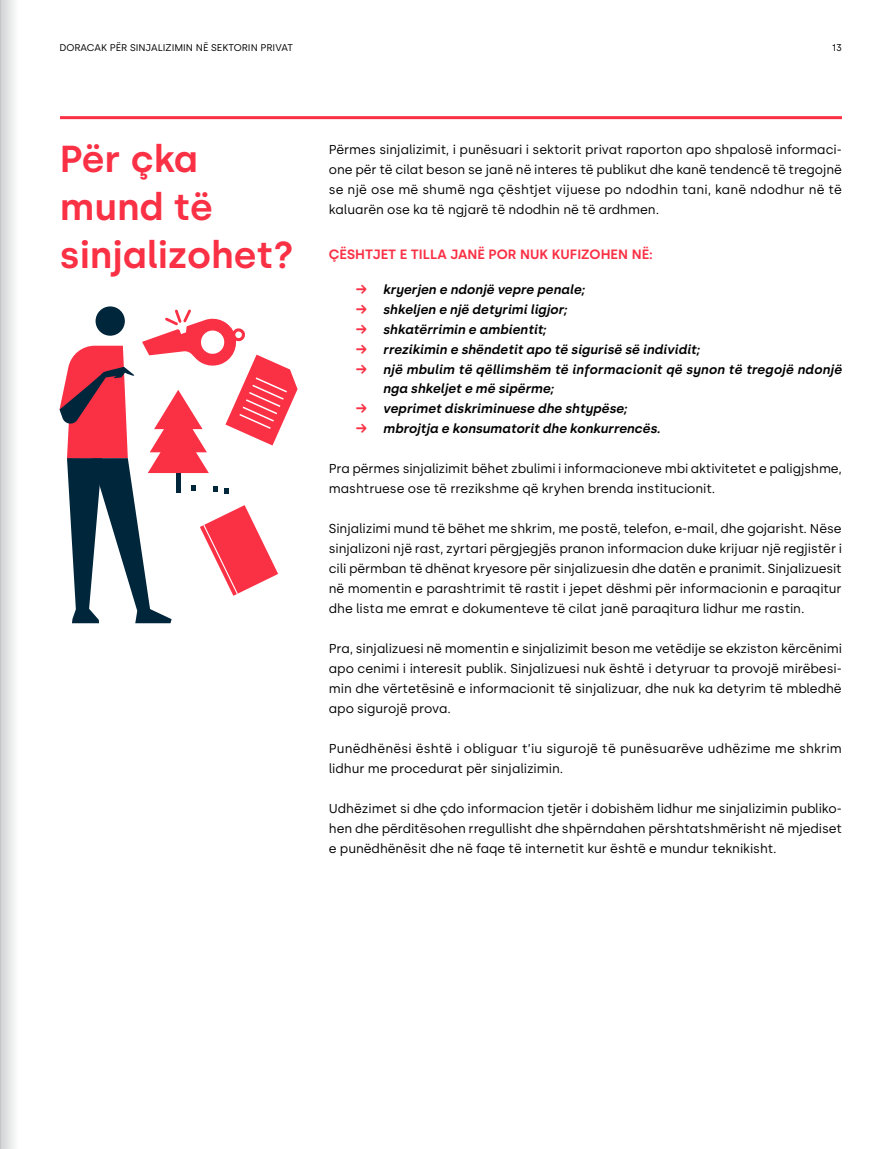
<style>
.page{position:relative;width:893px;height:1149px;background:#fff}
.page>*{position:absolute;margin:0;border:0;box-sizing:border-box;transform-origin:0 0}
.t1{font:600 37.5px/48px "Silka";color:#fa3045}
.t2{font:600 13.5px "Silka";color:#fa3045}
.t3{font:12.9px/20px "Silka";letter-spacing:-.005em;color:#000;text-align:justify}
.t4{font:italic 600 12.9px/20px "Silka";letter-spacing:-.005em;color:#000}
.t5{font:12.9px/20px "Silka";letter-spacing:.015em;color:#000}
.t6{font:9.75px "Silka";color:#000}
.s1{font-style:normal;font-size:13.5px;color:#fa3045}
</style>
<div class="page">
<hr style="left:60px;top:116px;width:782px;height:3px;background:#fa3045">
<svg style="left:96px;top:306px;width:29px;height:29px"></svg>
<svg style="left:60px;top:309px;width:238px;height:314px"></svg>
<svg style="left:1px;top:0;width:14px;height:1148px;background:#e2e3e3"></svg>
<hr style="left:0;top:0;width:1px;height:1148px;background:#bcbec0">
<p class="t6" style="left:60px;top:41px;width:235px">DORACAK PËR SINJALIZIMIN NË SEKTORIN PRIVAT</p>
<p class="t6" style="left:832px;top:41px;width:12px">13</p>
<h1 class="t1" style="left:60px;top:135px;width:235px">Për çka mund të sinjalizohet?</h1>
<p class="t3" style="left:329px;top:139px;width:515px">Përmes sinjalizimit, i punësuari i sektorit privat raporton apo shpalosë informaci&shy;one për të cilat beson se janë në interes të publikut dhe kanë tendencë të tregojnë se një ose më shumë nga çështjet vijuese po ndodhin tani, kanë ndodhur në të kaluarën ose ka të ngjarë të ndodhin në të ardhmen.</p>
<p class="t2" style="left:329px;top:246px;width:326px">ÇËSHTJET E TILLA JANË POR NUK KUFIZOHEN NË:</p>
<p class="t4" style="left:356px;top:279px;width:230px"><span class="s1">→</span> kryerjen e ndonjë vepre penale;</p>
<p class="t4" style="left:356px;top:299px;width:213px"><span class="s1">→</span> shkeljen e një detyrimi ligjor;</p>
<p class="t4" style="left:356px;top:319px;width:192px"><span class="s1">→</span> shkatërrimin e ambientit;</p>
<p class="t4" style="left:356px;top:339px;width:345px"><span class="s1">→</span> rrezikimin e shëndetit apo të sigurisë së individit;</p>
<p class="t4" style="left:383px;top:359px;width:460px;text-indent:-27px"><span class="s1">→</span> një mbulim të qëllimshëm të informacionit që synon të tregojë ndonjë nga shkeljet e më sipërme;</p>
<p class="t4" style="left:356px;top:399px;width:273px"><span class="s1">→</span> veprimet diskriminuese dhe shtypëse;</p>
<p class="t4" style="left:356px;top:419px;width:306px"><span class="s1">→</span> mbrojtja e konsumatorit dhe konkurrencës.</p>
<p class="t3" style="left:329px;top:458px;width:514px">Pra përmes sinjalizimit bëhet zbulimi i informacioneve mbi aktivitetet e paligjshme, mashtruese ose të rrezikshme që kryhen brenda institucionit.</p>
<p class="t3" style="left:329px;top:518px;width:515px">Sinjalizimi mund të bëhet me shkrim, me postë, telefon, e-mail, dhe gojarisht. Nëse sinjalizoni një rast, zyrtari përgjegjës pranon informacion duke krijuar një regjistër i cili përmban të dhënat kryesore për sinjalizuesin dhe datën e pranimit. Sinjalizuesit në momentin e parashtrimit të rastit i jepet dëshmi për informacionin e paraqitur dhe lista me emrat e dokumenteve të cilat janë paraqitura lidhur me rastin.</p>
<p class="t3" style="left:329px;top:638px;width:515px">Pra, sinjalizuesi në momentin e sinjalizimit beson me vetëdije se ekziston kërcënimi apo cenimi i interesit publik. Sinjalizuesi nuk është i detyruar ta provojë mirëbesi&shy;min dhe vërtetësinë e informacionit të sinjalizuar, dhe nuk ka detyrim të mbledhë apo sigurojë prova.</p>
<p class="t5" style="left:329px;top:738px;width:515px">Punëdhënësi është i obliguar t’iu sigurojë të punësuarëve udhëzime me shkrim lidhur me procedurat për sinjalizimin.</p>
<p class="t3" style="left:329px;top:798px;width:515px">Udhëzimet si dhe çdo informacion tjetër i dobishëm lidhur me sinjalizimin publiko&shy;hen dhe përditësohen rregullisht dhe shpërndahen përshtatshmërisht në mjediset e punëdhënësit dhe në faqe të internetit kur është e mundur teknikisht.</p>
</div>
